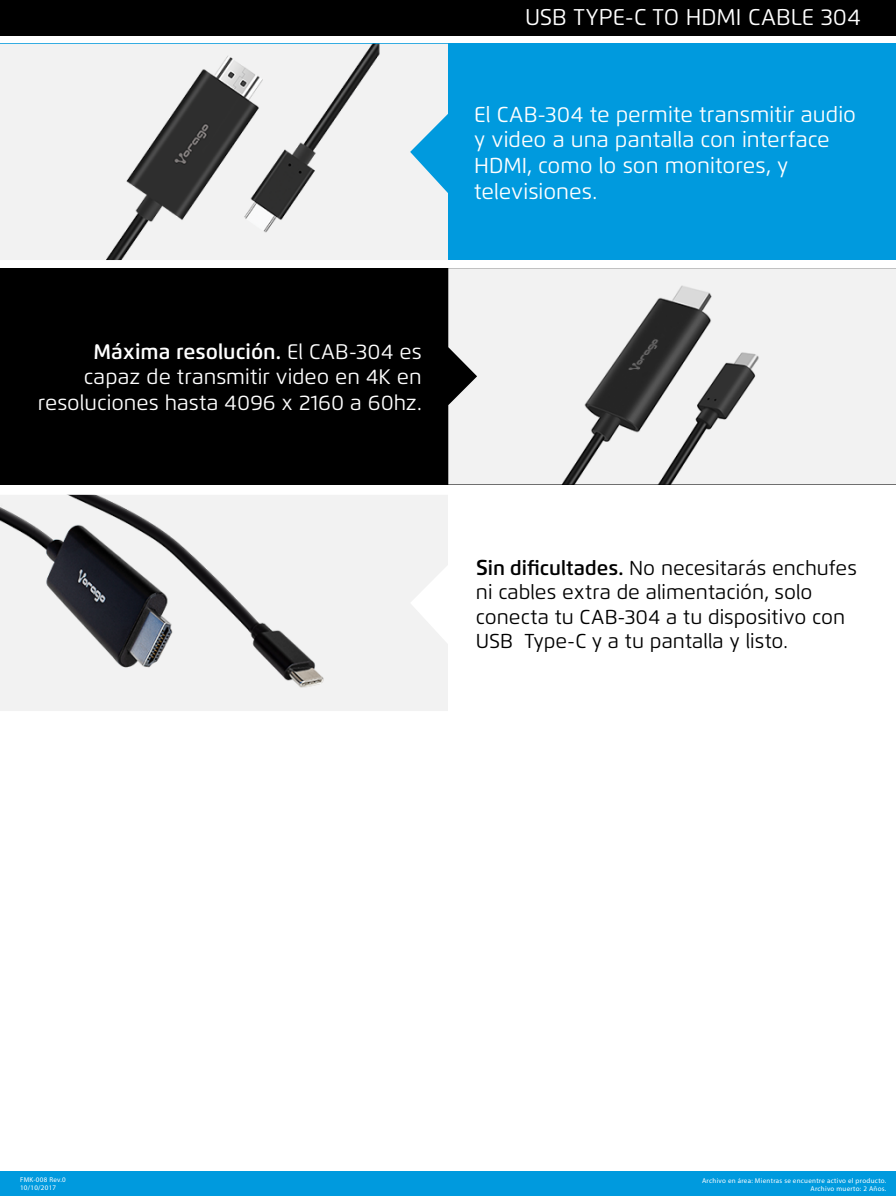
<style>
.page{position:relative;width:896px;height:1196px;background:#fff}
.page>*{position:absolute;margin:0;border:0;box-sizing:border-box;transform-origin:0 0}
.t1{font:22.75px "Flexo";color:#fff}
.t2{font:21.61px/25.9px "Flexo";color:#fff}
.t3{font:21px/25.6px "Flexo";color:#fff;text-align:right}
.t4{font:20.12px/24.2px "Flexo";color:#000}
.t5{font:7px/7.9px "Myriad Pro";letter-spacing:.04em;color:#fff;text-align:right}
.s1{font-weight:600}
.s2{font-size:21.61px}
.s3{font-weight:600;font-size:21.61px}
</style>
<div class="page">
<div style="left:0;top:268px;width:895px;height:216px;background:#000"></div>
<div style="left:0;top:44px;width:896px;height:216px;background:#009ade"></div>
<div style="left:0;top:1170px;width:896px;height:25px;background:#009ade"></div>
<img style="left:0;top:44px;width:448px;height:216px">
<img style="left:0;top:495px;width:448px;height:216px">
<img style="left:448px;top:268px;width:448px;height:216px">
<div style="left:0;top:0;width:896px;height:35px;background:#000"></div>
<p class="t1" style="left:525px;top:3px;width:337px">USB TYPE-C TO HDMI CABLE 304</p>
<p class="t2" style="left:474px;top:101px;width:383px">El CAB-304 te permite transmitir audio y video a una pantalla con interface<br>HDMI, como lo son monitores, y televisiones.</p>
<p class="t3" style="left:38px;top:339px;width:386px"><span class="s1">Máxima resolución.</span> El CAB-304 es capaz de transmitir video en 4K en resoluciones hasta 4096 x 2160 a 60hz<span class="s2">.</span></p>
<p class="t4" style="left:476px;top:556px;width:382px"><span class="s3">S</span><span class="s1">in dificultades.</span> No necesitarás enchufes ni cables extra de alimentación, solo conecta tu CAB-304 a tu dispositivo con USB Type-C y a tu pantalla y listo.</p>
<p class="t5" style="left:20px;top:1175px;width:47px;text-align:left">FMK-008 Rev.0<br>10/10/2017</p>
<p class="t5" style="left:702px;top:1176px;width:186px">Archivo en área: Mientras se encuentre activo el producto.<br>Archivo muerto: 2 Años.</p>
</div>
